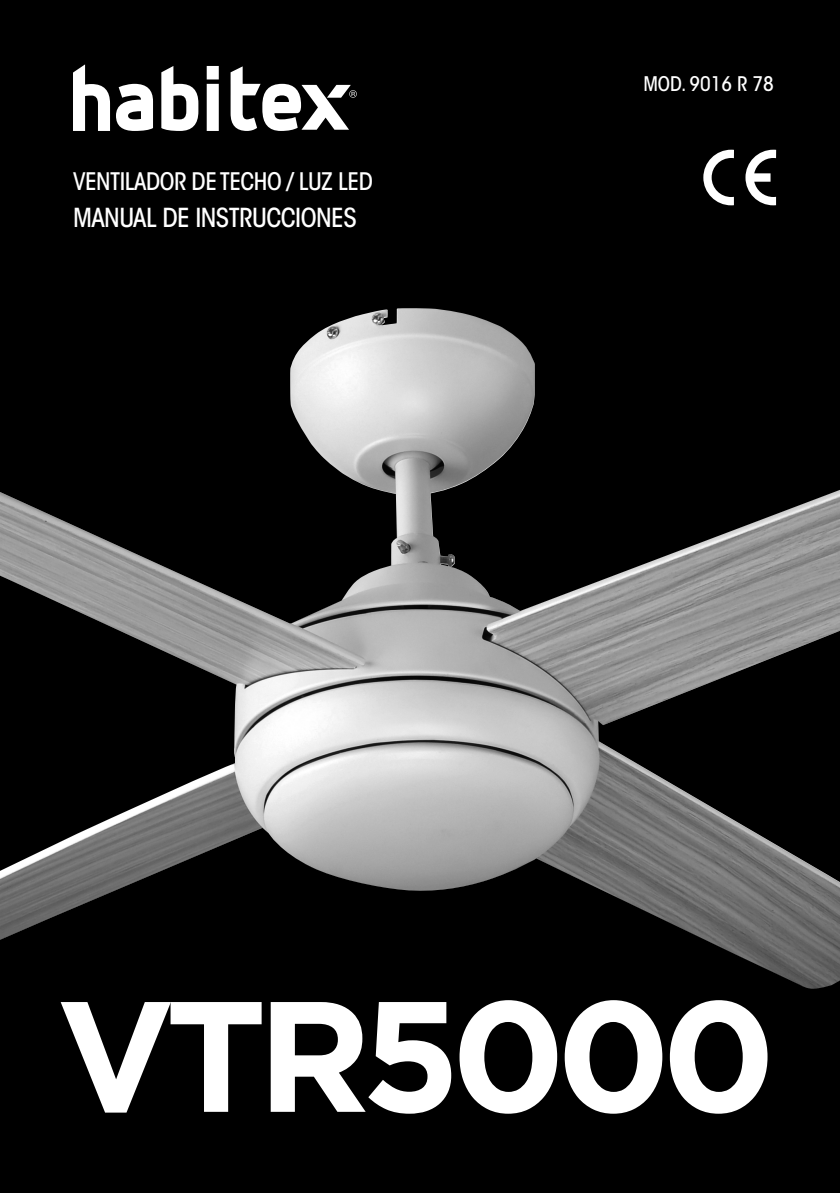
<style>
.page{position:relative;width:840px;height:1193px;background:#fff}
.page>*{position:absolute;margin:0;border:0;box-sizing:border-box;transform-origin:0 0}
.t1{font:700 156.8px "Gotham";letter-spacing:-.06em;color:#fff}
.t2{font:500 condensed 26px "ITC Avant Garde Std";letter-spacing:-.02em;color:#fff}
.t3{font:500 condensed 24px "ITC Avant Garde Std";letter-spacing:-.02em;color:#fff}
.t4{font:500 condensed 20px "ITC Avant Garde Std";color:#fff}
</style>
<div class="page">
<div style="left:0;top:0;width:839px;height:1193px;background:#000"></div>
<svg style="left:73px;top:64px;width:37px;height:67px"></svg>
<svg style="left:116px;top:84px;width:37px;height:47px"></svg>
<svg style="left:161px;top:66px;width:37px;height:65px"></svg>
<svg style="left:207px;top:66px;width:12px;height:65px"></svg>
<svg style="left:230px;top:66px;width:126px;height:65px"></svg>
<svg style="left:703px;top:150px;width:30px;height:55px"></svg>
<svg style="left:745px;top:150px;width:30px;height:55px"></svg>
<img style="left:0;top:308px;width:839px;height:681px">
<p class="t3" style="left:73px;top:172px;width:301px">VENTILADOR DE TECHO / LUZ LED</p>
<p class="t2" style="left:73px;top:207px;width:285px">MANUAL DE INSTRUCCIONES</p>
<p class="t4" style="left:643px;top:76px;width:132px">MOD. 9016 R 78</p>
<h1 class="t1" style="left:57px;top:997px;width:720px">VTR5000</h1>
</div>
